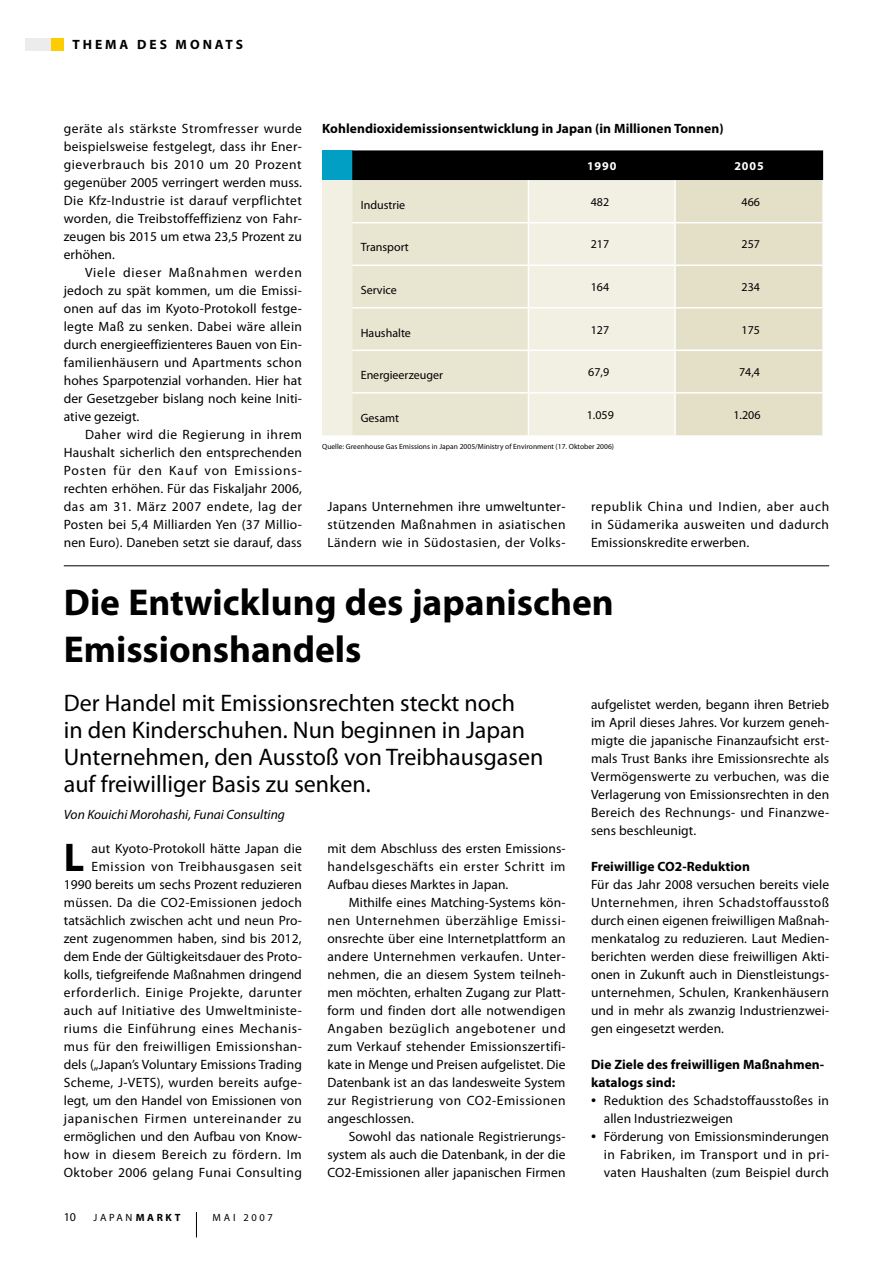
<style>
.page{position:relative;width:893px;height:1263px;background:#fff}
.page>*{position:absolute;margin:0;border:0;box-sizing:border-box;transform-origin:0 0}
.t1{font:700 40.2px "Myriad Pro";color:#000}
.t2{font:700 37.5px/47px "Myriad Pro";color:#000}
.t3{font:24px/27px "Myriad Pro";color:#000}
.t4{font:13.5px/18px "Myriad Pro";letter-spacing:.015em;color:#000;text-align:justify}
.t5{font:700 13.5px/18px "Myriad Pro";letter-spacing:.005em;color:#000}
.t6{font:italic 13.5px "Myriad Pro";color:#000}
.t7{font:12px "Myriad Pro";color:#000}
.t8{font:700 12px "Myriad Pro";letter-spacing:.075em;color:#fff}
.t9{font:10.5px "Myriad Pro";letter-spacing:.25em;color:#000}
.t10{font:7.5px "Myriad Pro";letter-spacing:.005em;color:#000}
.s1{font-weight:700}
.s2{font-size:18px}
</style>
<div class="page">
<svg style="left:196px;top:1212px;width:1px;height:25px"></svg>
<div style="left:26px;top:38px;width:38px;height:13px;background:#ececed"></div>
<div style="left:51px;top:38px;width:13px;height:13px;background:#fecc00"></div>
<div style="left:322px;top:150px;width:30px;height:30px;background:#009fc3"></div>
<div style="left:322px;top:180px;width:30px;height:255px;background:#f2f0e3"></div>
<svg style="left:352px;top:150px;width:471px;height:285px;background:#d0cebd"></svg>
<hr style="left:528px;top:180px;width:1px;height:42px;background:#fff">
<hr style="left:674px;top:180px;width:2px;height:42px;background:#fff">
<hr style="left:822px;top:180px;width:2px;height:42px;background:#fff">
<hr style="left:352px;top:222px;width:176px;height:1px;background:#fff">
<hr style="left:528px;top:222px;width:147px;height:1px;background:#fff">
<hr style="left:528px;top:223px;width:1px;height:41px;background:#fff">
<hr style="left:675px;top:222px;width:149px;height:1px;background:#fff">
<hr style="left:674px;top:223px;width:2px;height:41px;background:#fff">
<hr style="left:822px;top:223px;width:2px;height:41px;background:#fff">
<hr style="left:352px;top:264px;width:176px;height:2px;background:#fff">
<hr style="left:528px;top:264px;width:147px;height:2px;background:#fff">
<hr style="left:528px;top:266px;width:1px;height:41px;background:#fff">
<hr style="left:675px;top:264px;width:149px;height:2px;background:#fff">
<hr style="left:674px;top:266px;width:2px;height:41px;background:#fff">
<hr style="left:822px;top:266px;width:2px;height:41px;background:#fff">
<hr style="left:352px;top:307px;width:176px;height:1px;background:#fff">
<hr style="left:528px;top:307px;width:147px;height:1px;background:#fff">
<hr style="left:528px;top:308px;width:1px;height:42px;background:#fff">
<hr style="left:675px;top:307px;width:149px;height:1px;background:#fff">
<hr style="left:674px;top:308px;width:2px;height:42px;background:#fff">
<hr style="left:822px;top:308px;width:2px;height:42px;background:#fff">
<hr style="left:352px;top:350px;width:176px;height:1px;background:#fff">
<hr style="left:528px;top:350px;width:147px;height:1px;background:#fff">
<hr style="left:528px;top:351px;width:1px;height:42px;background:#fff">
<hr style="left:675px;top:350px;width:149px;height:1px;background:#fff">
<hr style="left:674px;top:351px;width:2px;height:41px;background:#fff">
<hr style="left:822px;top:351px;width:2px;height:42px;background:#fff">
<hr style="left:352px;top:392px;width:176px;height:2px;background:#fff">
<hr style="left:529px;top:392px;width:146px;height:2px;background:#fff">
<hr style="left:675px;top:392px;width:147px;height:2px;background:#fff">
<hr style="left:528px;top:393px;width:1px;height:42px;background:#fff">
<hr style="left:674px;top:394px;width:2px;height:41px;background:#fff">
<hr style="left:822px;top:393px;width:2px;height:42px;background:#fff">
<hr style="left:64px;top:565px;width:765px;height:1px;background:#000">
<p class="t5" style="left:72px;top:35px;width:21px">Themades</p>
<p class="t5" style="left:176px;top:35px;width:26px">Monats</p>
<p class="t4" style="left:64px;top:119px;width:240px">geräte als stärkste Stromfresser wurde beispielsweise festgelegt, dass ihr Ener&shy;gieverbrauch bis 2010 um 20 Prozent gegenüber 2005 verringert werden muss.<br>Die Kfz-I ndustrie ist darauf verpflichtet worden, die Treibstoffeffizienz von Fahr&shy;zeugen bis 2015 um etwa 23,5 Prozent zu erhöhen.</p>
<p class="t4" style="left:64px;top:263px;width:240px;text-indent:21px">Viele dieser Maßnahmen werden jedoch zu spät kommen, um die Emissi&shy;onen auf das im Kyoto-Protokoll festge&shy;legte Maß zu senken. Dabei wäre allein durch energieeffizienteres Bauen von Ein&shy;familienhäusern und Apartments schon hohes Sparpotenzial vorhanden. Hier hat der Gesetzgeber bislang noch keine I niti&shy;ative gezeigt.</p>
<p class="t4" style="left:64px;top:425px;width:240px;text-indent:21px">Daher wird die Regierung in ihrem Haushalt sicherlich den entsprechenden Posten für den Kauf von Emissions&shy;rechten erhöhen. Für das Fiskaljahr 2006, das am 31. März 2007 endete, lag der Posten bei 5,4 Milliarden Yen (37 Millio&shy;nen Euro). Daneben setzt sie darauf, dass</p>
<p class="t5" style="left:322px;top:119px;width:403px">Kohlendioxidemissionsentwicklung in Japan (in Millionen Tonnen)</p>
<p class="t8" style="left:587px;top:158px;width:31px">1990</p>
<p class="t8" style="left:734px;top:158px;width:31px">2005</p>
<p class="t7" style="left:361px;top:197px;width:46px">I ndustrie</p>
<p class="t7" style="left:591px;top:194px;width:20px">482</p>
<p class="t7" style="left:742px;top:194px;width:20px">466</p>
<p class="t7" style="left:361px;top:240px;width:50px">Transport</p>
<p class="t7" style="left:591px;top:237px;width:20px">217</p>
<p class="t7" style="left:742px;top:237px;width:20px">257</p>
<p class="t7" style="left:361px;top:283px;width:38px">Service</p>
<p class="t7" style="left:591px;top:280px;width:20px">164</p>
<p class="t7" style="left:742px;top:280px;width:20px">234</p>
<p class="t7" style="left:361px;top:325px;width:52px">Haushalte</p>
<p class="t7" style="left:591px;top:322px;width:20px">127</p>
<p class="t7" style="left:742px;top:322px;width:19px">175</p>
<p class="t7" style="left:361px;top:368px;width:84px">Energieerzeuger</p>
<p class="t7" style="left:588px;top:365px;width:22px">67,9</p>
<p class="t7" style="left:739px;top:365px;width:22px">74,4</p>
<p class="t7" style="left:361px;top:410px;width:40px">Gesamt</p>
<p class="t7" style="left:587px;top:407px;width:29px">1.059</p>
<p class="t7" style="left:733px;top:407px;width:29px">1.206</p>
<p class="t10" style="left:322px;top:442px;width:293px">Quelle: Greenhouse Gas Emissions in Japan 2005/Ministry of Environment (17. Oktober 2006)</p>
<p class="t4" style="left:327px;top:497px;width:240px">Japans Unternehmen ihre umweltunter&shy;stützenden Maßnahmen in asiatischen Ländern wie in Südostasien, der Volks-</p>
<p class="t4" style="left:591px;top:497px;width:240px">republik China und I ndien, aber auch in Südamerika ausweiten und dadurch Emissionskredite erwerben.</p>
<h2 class="t2" style="left:64px;top:578px;width:552px">Die Entwicklung des japanischen<br>Emissionshandels</h2>
<h3 class="t3" style="left:64px;top:689px;width:481px">Der Handel mit Emissionsrechten steckt noch<br>in den Kinderschuhen. Nun beginnen in Japan Unternehmen, den Ausstoß von Treibhausgasen auf freiwilliger Basis zu senken.</h3>
<p class="t6" style="left:64px;top:806px;width:223px">Von Kouichi Morohashi, Funai Consulting</p>
<p class="t4" style="left:64px;top:839px;width:240px;text-align:right">aut Kyoto-Protokoll hätte Japan die Emission von Treibhausgasen seit 1990 bereits um sechs Prozent reduzieren müssen. Da die CO2-Emissionen jedoch tatsächlich zwischen acht und neun Pro&shy;zent zugenommen haben, sind bis 2012, dem Ende der Gültigkeitsdauer des Proto&shy;kolls, tiefgreifende Maßnahmen dringend erforderlich. Einige Projekte, darunter auch auf I nitiative des Umweltministe&shy;riums die Einführung eines Mechanis&shy;mus für den freiwilligen Emissionshan&shy;dels („Japan’s Voluntary Emissions Trading Scheme, J-VETS), wurden bereits aufge&shy;legt, um den Handel von Emissionen von japanischen Firmen untereinander zu ermöglichen und den Aufbau von Know&shy;how in diesem Bereich zu fördern. I m Oktober 2006 gelang Funai Consulting</p>
<p class="t4" style="left:327px;top:839px;width:240px">mit dem Abschluss des ersten Emissions&shy;handelsgeschäfts ein erster Schritt im Aufbau dieses Marktes in Japan.</p>
<h1 class="t1" style="left:64px;top:831px;width:22px">L</h1>
<p class="t4" style="left:327px;top:893px;width:240px;text-indent:21px">Mithilfe eines Matching-Systems kön&shy;nen Unternehmen überzählige Emissi&shy;onsrechte über eine I nternetplattform an andere Unternehmen verkaufen. Unter&shy;nehmen, die an diesem System teilneh&shy;men möchten, erhalten Zugang zur Platt&shy;form und finden dort alle notwendigen Angaben bezüglich angebotener und zum Verkauf stehender Emissionszertifi&shy;kate in Menge und Preisen aufgelistet. Die Datenbank ist an das landesweite System zur Registrierung von CO2-Emissionen angeschlossen.</p>
<p class="t4" style="left:327px;top:1127px;width:240px;text-indent:21px">Sowohl das nationale Registrierungs&shy;system als auch die Datenbank, in der die CO2-Emissionen aller japanischen Firmen</p>
<p class="t7" style="left:64px;top:1209px;width:14px">10</p>
<p class="t9" style="left:94px;top:1210px;width:88px">JAPAN<span class="s1">MARKT</span></p>
<p class="t9" style="left:213px;top:1210px;width:62px">mai 2007</p>
<p class="t4" style="left:591px;top:695px;width:240px">aufgelistet werden, begann ihren Betrieb im April dieses Jahres. Vor kurzem geneh&shy;migte die japanische Finanzaufsicht erst&shy;mals Trust Banks ihre Emissionsrechte als Vermögenswerte zu verbuchen, was die Verlagerung von Emissionsrechten in den Bereich des Rechnungs- und Finanzwe&shy;sens beschleunigt.</p>
<p class="t5" style="left:591px;top:857px;width:161px">Freiwillige CO2-Reduktion</p>
<p class="t4" style="left:591px;top:875px;width:240px">Für das Jahr 2008 versuchen bereits viele Unternehmen, ihren Schadstoffausstoß durch einen eigenen freiwilligen Maßnah&shy;menkatalog zu reduzieren. Laut Medien&shy;berichten werden diese freiwilligen Akti&shy;onen in Zukunft auch in Dienstleistungs&shy;unternehmen, Schulen, Krankenhäusern und in mehr als zwanzig I ndustrienzwei&shy;gen eingesetzt werden.</p>
<p class="t5" style="left:591px;top:1055px;width:235px">Die Ziele des freiwilligen Maßnahmen&shy;katalogs sind:</p>
<p class="t4" style="left:604px;top:1091px;width:227px;text-indent:-13px"><span class="s2">•</span> Reduktion des Schadstoffausstoßes in allen I ndustriezweigen</p>
<p class="t4" style="left:604px;top:1127px;width:227px;text-indent:-13px"><span class="s2">•</span> Förderung von Emissionsminderungen in Fabriken, im Transport und in pri&shy;vaten Haushalten (zum Beispiel durch</p>
</div>
